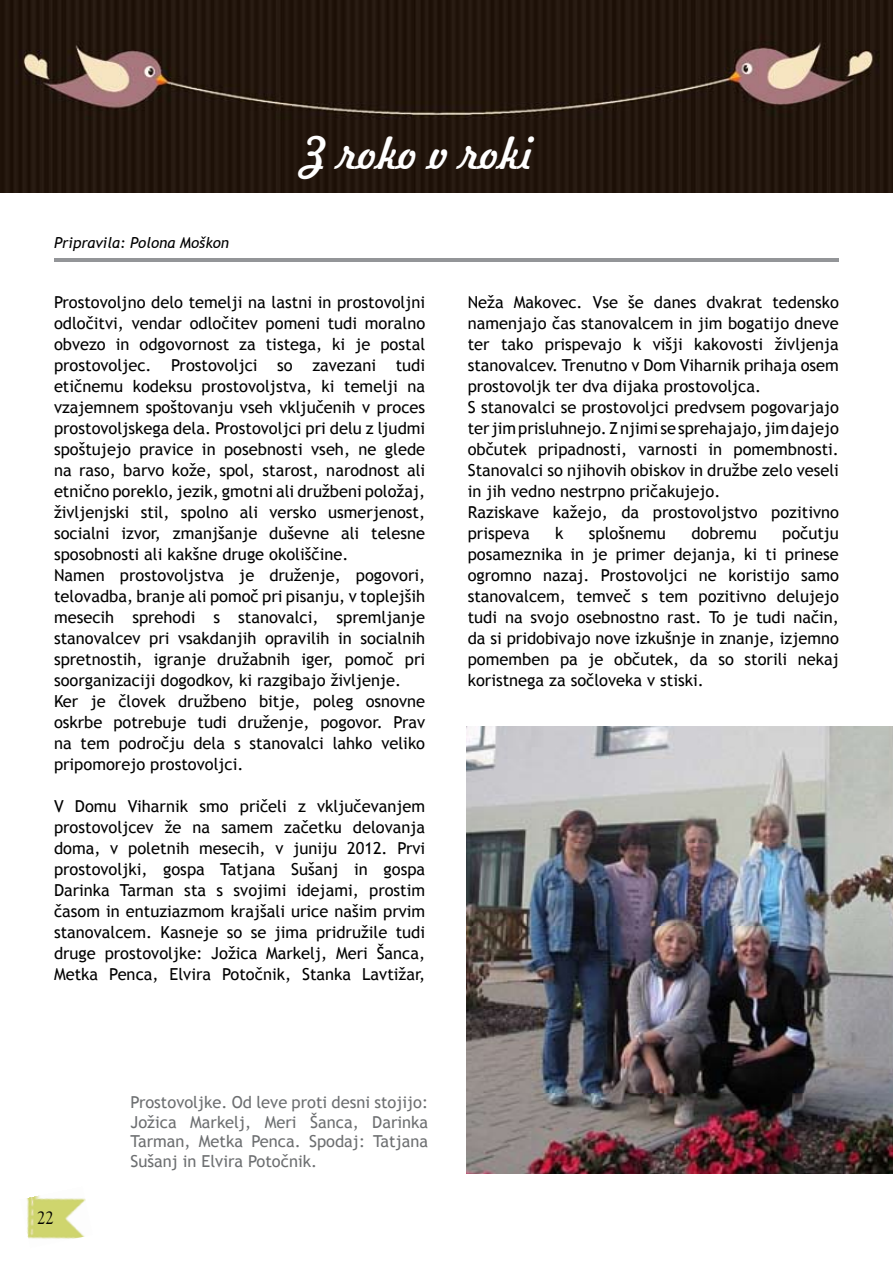
<style>
.page{position:relative;width:893px;height:1263px;background:#fff}
.page>*{position:absolute;margin:0;border:0;box-sizing:border-box;transform-origin:0 0}
.t1{font:43.5px "Freehand 521 BT Regular C";color:#fff}
.t2{font:18px "Goudy Old Style BT";color:#000}
.t3{font:16.5px/21px "Trebuchet MS";color:#000}
.t4{font:16.5px/19.8px "Trebuchet MS";color:#6d6f71;text-align:justify}
.t5{font:italic 15px "Trebuchet MS";color:#000}
</style>
<div class="page">
<img style="left:26px;top:1195px;width:60px;height:44px">
<img style="left:467px;top:727px;width:426px;height:447px">
<img style="left:0;top:0;width:893px;height:193px">
<hr style="left:54px;top:258px;width:785px;height:3px;background:#939598">
<p class="t5" style="left:54px;top:234px;width:177px">Pripravila: Polona Moškon</p>
<h1 class="t1" style="left:302px;top:124px;width:233px">Z roko v roki</h1>
<p class="t3" style="left:54px;top:292px;width:373px">Prostovoljno delo temelji na lastni in prostovoljni odločitvi, vendar odločitev pomeni tudi moralno obvezo in odgovornost za tistega, ki je postal prostovoljec. Prostovoljci so zavezani tudi etičnemu kodeksu prostovoljstva, ki temelji na vzajemnem spoštovanju vseh vključenih v proces prostovoljskega dela. Prostovoljci pri delu z ljudmi spoštujejo pravice in posebnosti vseh, ne glede na raso, barvo kože, spol, starost, narodnost ali etnično poreklo, jezik, gmotni ali družbeni položaj, življenjski stil, spolno ali versko usmerjenost, socialni izvor, zmanjšanje duševne ali telesne sposobnosti ali kakšne druge okoliščine.<br>Namen prostovoljstva je druženje, pogovori, telovadba, branje ali pomoč pri pisanju, v toplejših mesecih sprehodi s stanovalci, spremljanje stanovalcev pri vsakdanjih opravilih in socialnih spretnostih, igranje družabnih iger, pomoč pri soorganizaciji dogodkov, ki razgibajo življenje.<br>Ker je človek družbeno bitje, poleg osnovne oskrbe potrebuje tudi druženje, pogovor. Prav na tem področju dela s stanovalci lahko veliko pripomorejo prostovoljci.</p>
<p class="t3" style="left:54px;top:796px;width:373px;text-align:justify">V Domu Viharnik smo pričeli z vključevanjem prostovoljcev že na samem začetku delovanja doma, v poletnih mesecih, v juniju 2012. Prvi prostovoljki, gospa Tatjana Sušanj in gospa Darinka Tarman sta s svojimi idejami, prostim časom in entuziazmom krajšali urice našim prvim stanovalcem. Kasneje so se jima pridružile tudi druge prostovoljke: Jožica Markelj, Meri Šanca, Metka Penca, Elvira Potočnik, Stanka Lavtižar,</p>
<p class="t3" style="left:468px;top:292px;width:373px">Neža Makovec. Vse še danes dvakrat tedensko namenjajo čas stanovalcem in jim bogatijo dneve ter tako prispevajo k višji kakovosti življenja stanovalcev. Trenutno v Dom Viharnik prihaja osem prostovoljk ter dva dijaka prostovoljca.<br>S stanovalci se prostovoljci predvsem pogovarjajo ter jim prisluhnejo. Z njimi se sprehajajo, jim dajejo občutek pripadnosti, varnosti in pomembnosti.<br>Stanovalci so njihovih obiskov in družbe zelo veseli in jih vedno nestrpno pričakujejo.<br>Raziskave kažejo, da prostovoljstvo pozitivno prispeva</p>
<p class="t3" style="left:468px;top:523px;width:373px;text-align:justify;text-indent:314px">počutju posameznika in je primer dejanja, ki ti prinese ogromno nazaj. Prostovoljci ne koristijo samo stanovalcem, temveč s tem pozitivno delujejo tudi na svojo osebnostno rast. To je tudi način, da si pridobivajo nove izkušnje in znanje, izjemno pomemben pa je občutek, da so storili nekaj koristnega za sočloveka v stiski.</p>
<p class="t3" style="left:555px;top:523px;width:10px">k</p>
<p class="t3" style="left:589px;top:523px;width:78px">splošnemu</p>
<p class="t3" style="left:691px;top:523px;width:67px">dobremu</p>
<p class="t2" style="left:37px;top:1207px;width:19px">22</p>
<p class="t4" style="left:131px;top:1092px;width:299px">Prostovoljke. Od leve proti desni stojijo:<br>Jožica Markelj, Meri Šanca, Darinka Tarman, Metka Penca. Spodaj: Tatjana Sušanj in Elvira Potočnik.</p>
</div>
